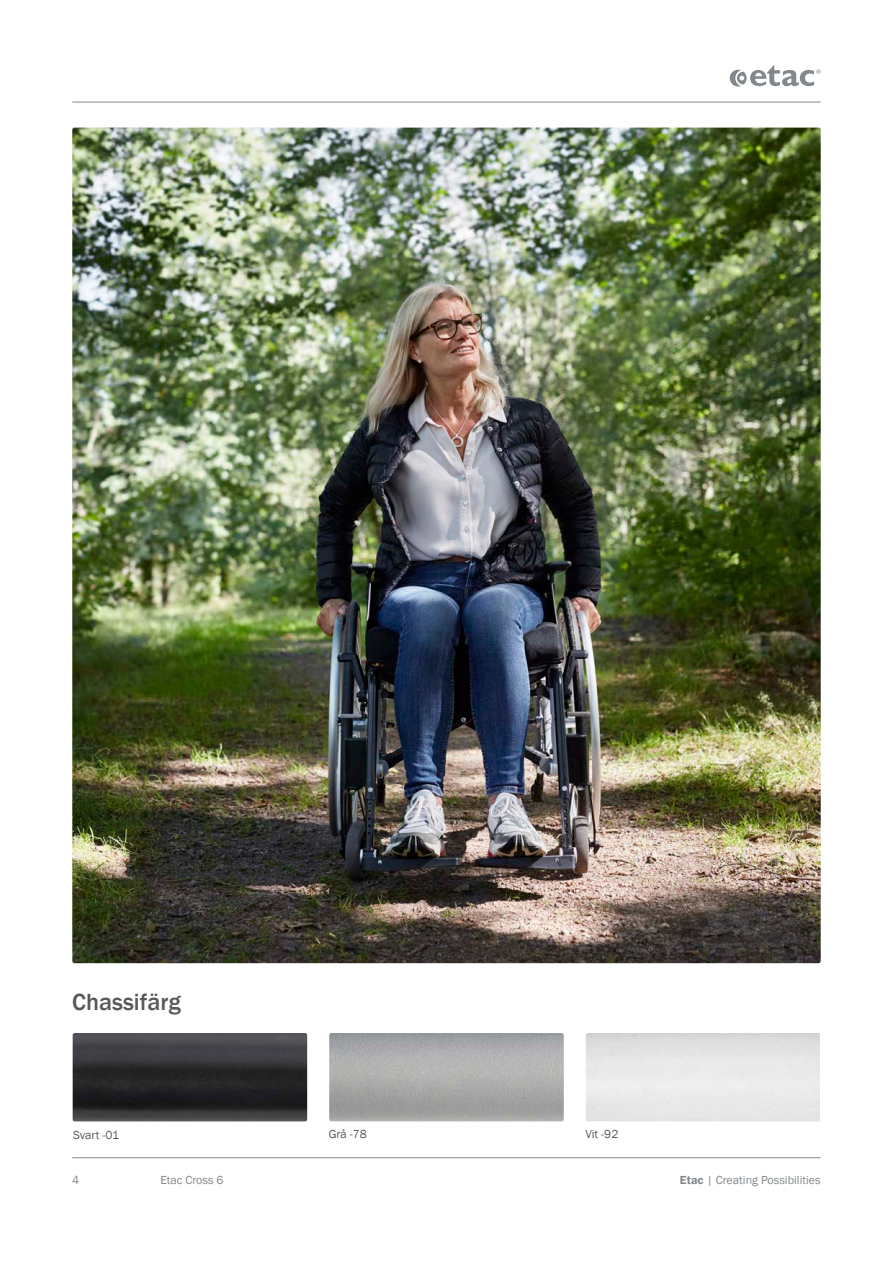
<style>
.page{position:relative;width:893px;height:1263px;background:#fff}
.page>*{position:absolute;margin:0;border:0;box-sizing:border-box;transform-origin:0 0}
._4__Header_-_Basic_b{font:500 24px "Franklin Gothic";color:#57585a}
.t1{font:12px "Franklin Gothic";color:#83888c}
._6__Body_-_Facts{font:12px "Franklin Gothic";color:#57585a}
.s1{font-weight:600}
</style>
<div class="page">
<img style="left:72px;top:128px;width:749px;height:835px">
<hr style="left:72px;top:102px;width:749px;height:1px;background:#83888c">
<hr style="left:72px;top:1157px;width:749px;height:1px;background:#83888c">
<svg style="left:730px;top:65px;width:91px;height:22px"></svg>
<img style="left:73px;top:1033px;width:234px;height:88px">
<img style="left:329px;top:1033px;width:235px;height:88px">
<p class="_4__Header_-_Basic_b" style="left:72px;top:987px;width:110px">Chassifärg</p>
<p class="_6__Body_-_Facts" style="left:73px;top:1127px;width:48px">Svart -01</p>
<p class="_6__Body_-_Facts" style="left:329px;top:1127px;width:40px">Grå -78</p>
<p class="_6__Body_-_Facts" style="left:585px;top:1127px;width:34px">Vit -92</p>
<p class="t1" style="left:72px;top:1173px;width:9px">4</p>
<p class="t1" style="left:160px;top:1173px;width:65px">Etac Cross 6</p>
<p class="t1" style="left:680px;top:1173px;width:142px"><span class="s1">Etac</span> | Creating Possibilities</p>
</div>
